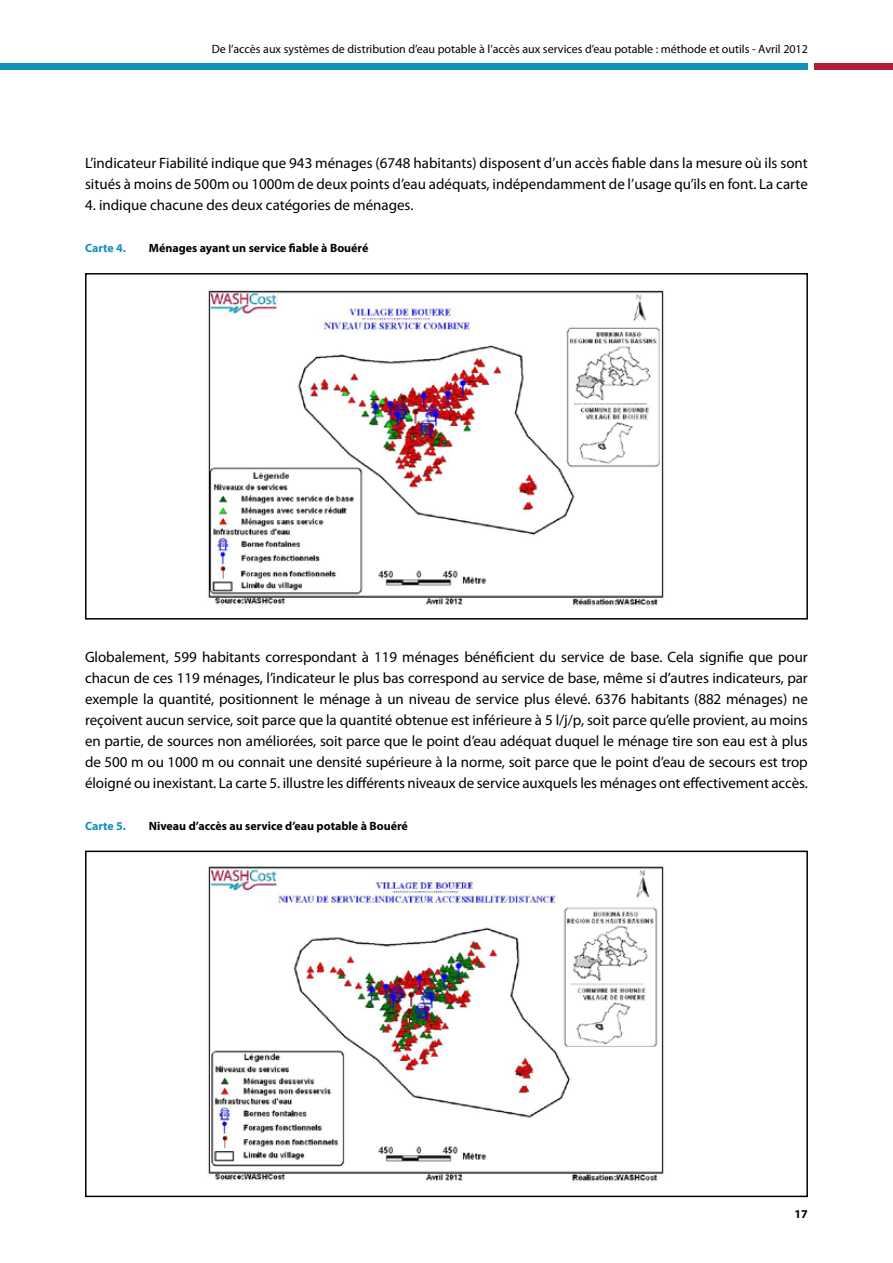
<style>
.page{position:relative;width:893px;height:1263px;background:#fff}
.page>*{position:absolute;margin:0;border:0;box-sizing:border-box;transform-origin:0 0}
.t1{font:15px/21px "Myriad Pro";color:#000}
.t2{font:12px "Myriad Pro";color:#000}
.t3{font:700 12px "Myriad Pro";color:#000}
.t4{font:700 12px "Myriad Pro";color:#0f93bb}
</style>
<div class="page">
<div style="left:0;top:63px;width:808px;height:7px;background:#0f93bb"></div>
<div style="left:815px;top:63px;width:78px;height:7px;background:#b31e37"></div>
<img style="left:208px;top:290px;width:456px;height:316px">
<div style="left:85px;top:273px;width:723px;height:347px;border:2px solid #000"></div>
<img style="left:208px;top:866px;width:456px;height:316px">
<div style="left:85px;top:850px;width:723px;height:347px;border:2px solid #000"></div>
<p class="t2" style="left:212px;top:41px;width:598px">De l’accès aux systèmes de distribution d’eau potable à l’accès aux services d’eau potable : méthode et outils - Avril 2012</p>
<p class="t1" style="left:85px;top:152px;width:724px">L’indicateur Fiabilité indique que 943 ménages (6748 habitants) disposent d’un accès fiable dans la mesure où ils sont situés à moins de 500m ou 1000m de deux points d’eau adéquats, indépendamment de l’usage qu’ils en font. La carte</p>
<p class="t1" style="left:85px;top:194px;width:330px">4. indique chacune des deux catégories de ménages.</p>
<p class="t4" style="left:85px;top:240px;width:43px">Carte 4.</p>
<p class="t3" style="left:149px;top:240px;width:221px">Ménages ayant un service fiable à Bouéré</p>
<p class="t1" style="left:85px;top:646px;width:724px;text-align:justify">Globalement, 599 habitants correspondant à 119 ménages bénéficient du service de base. Cela signifie que pour chacun de ces 119 ménages, l’indicateur le plus bas correspond au service de base, même si d’autres indicateurs, par exemple la quantité, positionnent le ménage à un niveau de service plus élevé. 6376 habitants (882 ménages) ne reçoivent aucun service, soit parce que la quantité obtenue est inférieure à 5 l/j/p, soit parce qu’elle provient, au moins en partie, de sources non améliorées, soit parce que le point d’eau adéquat duquel le ménage tire son eau est à plus de 500 m ou 1000 m ou connait une densité supérieure à la norme, soit parce que le point d’eau de secours est trop éloigné ou inexistant. La carte 5. illustre les différents niveaux de service auxquels les ménages ont effectivement accès.</p>
<p class="t4" style="left:85px;top:818px;width:43px">Carte 5.</p>
<p class="t3" style="left:149px;top:818px;width:260px">Niveau d’accès au service d’eau potable à Bouéré</p>
<p class="t3" style="left:795px;top:1206px;width:15px">17</p>
</div>
